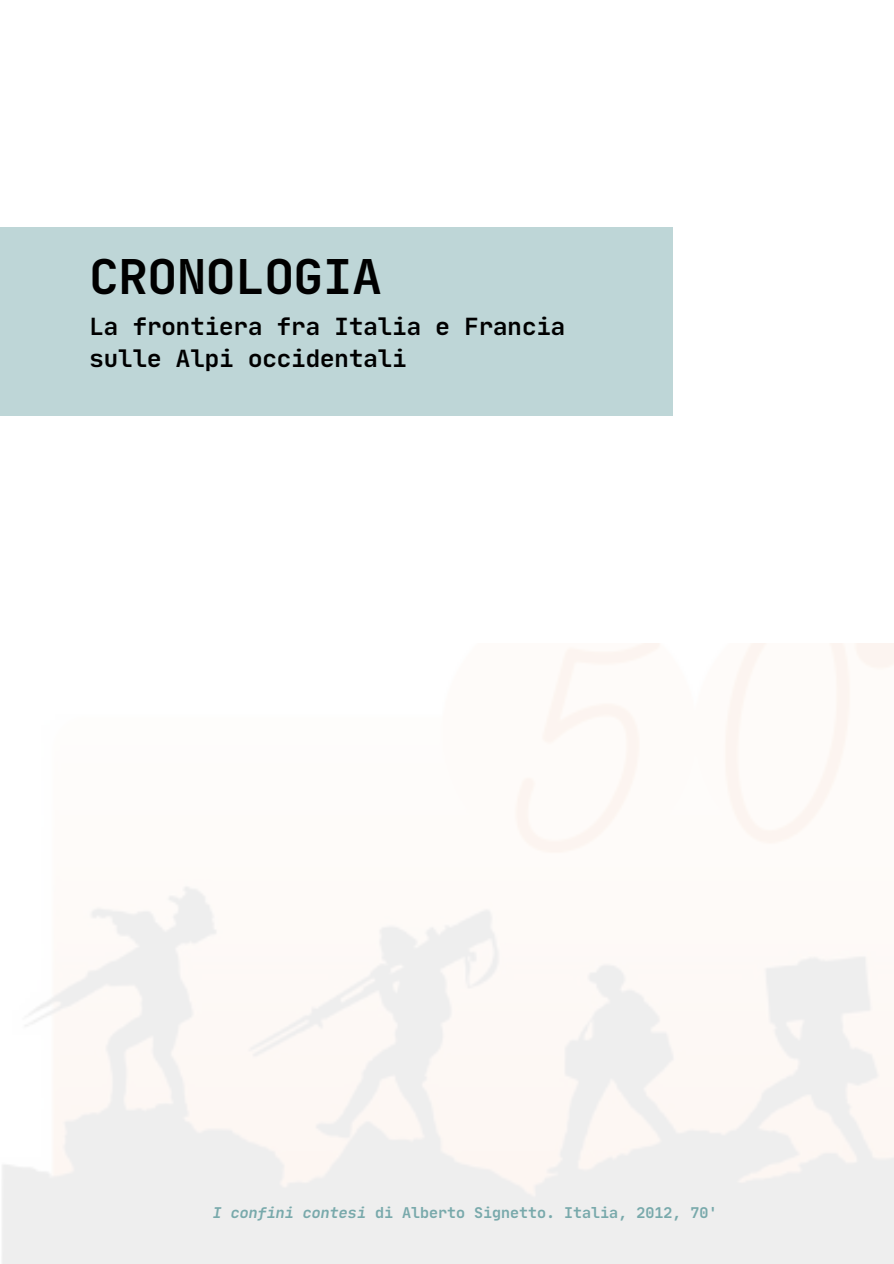
<style>
.page{position:relative;width:894px;height:1264px;background:#fff}
.page>*{position:absolute;margin:0;border:0;box-sizing:border-box;transform-origin:0 0}
.t1{font:700 48.6px "Jet Brains Mono";color:#000}
.t2{font:700 24px/32.7px "Jet Brains Mono";color:#000}
.t3{font:700 15px "Jet Brains Mono";color:#78a9ab}
.s1{font-style:italic}
</style>
<div class="page">
<div style="left:0;top:227px;width:673px;height:188px;background:#bed6d7"></div>
<p class="t1" style="left:89px;top:246px;width:293px">CRONOLOGIA</p>
<p class="t2" style="left:89px;top:309px;width:477px">La frontiera fra Italia e Francia sulle Alpi occidentali</p>
<p class="t3" style="left:213px;top:1203px;width:506px"><span class="s1">I confini contesi</span> di Alberto Signetto. Italia, 2012, 70'</p>
</div>
